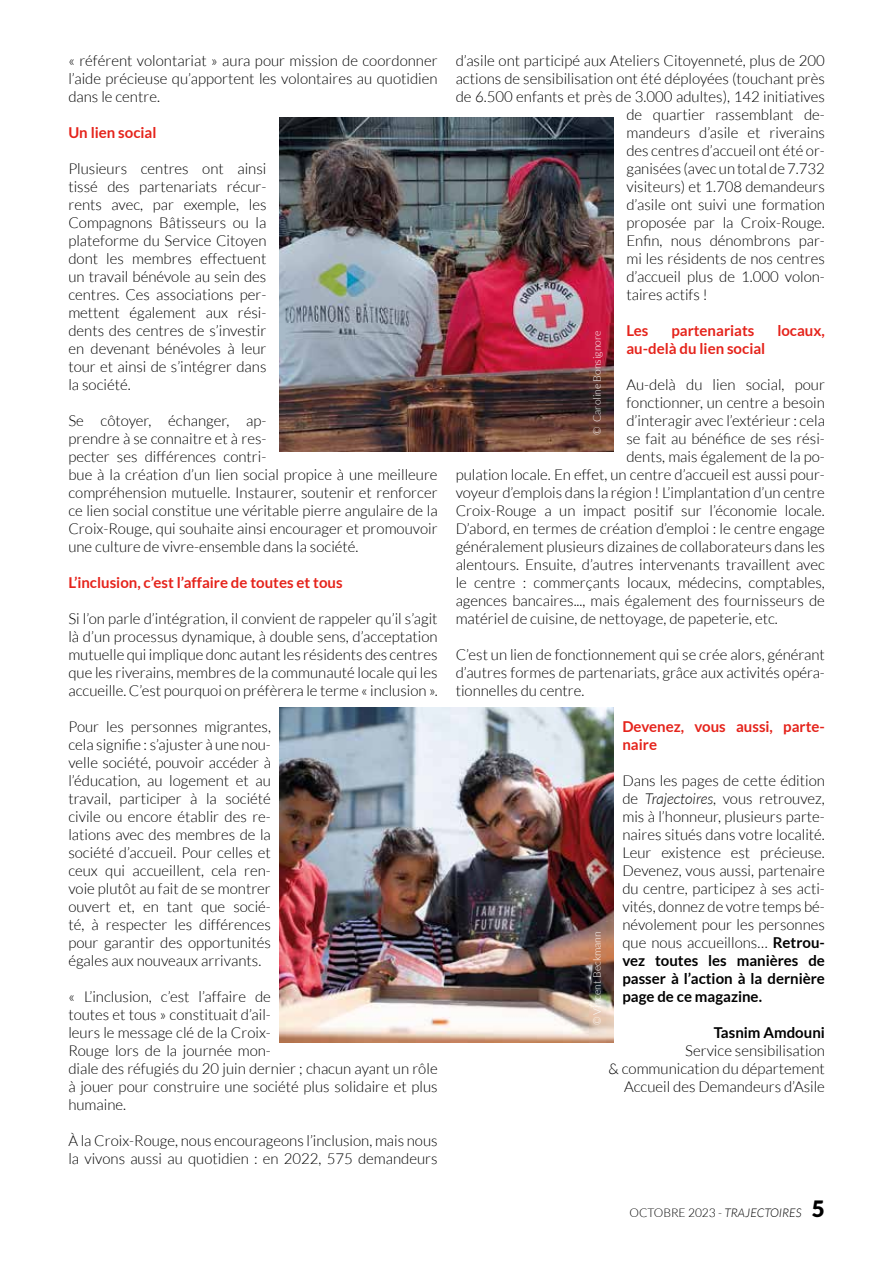
<style>
.page{position:relative;width:893px;height:1263px;background:#fff}
.page>*{position:absolute;margin:0;border:0;box-sizing:border-box;transform-origin:0 0}
.t1{font:300 15px/18px "Lato";color:#000;text-align:justify}
.t2{font:700 15px/18px "Lato";color:#e5231b}
.t3{font:700 15px "Lato";color:#000}
.t4{font:300 12px "Lato";color:#000}
.t5{font:300 10.5px "Lato";color:#fff}
.s1{font-style:italic}
.s2{font-weight:700}
.s3{font-weight:900;font-size:22.5px}
</style>
<div class="page">
<img style="left:279px;top:117px;width:335px;height:335px">
<img style="left:279px;top:708px;width:335px;height:334px">
<p class="t1" style="left:68px;top:52px;width:371px">« référent volontariat » aura pour mission de coordonner l’aide précieuse qu’apportent les volontaires au quotidien dans le centre.</p>
<p class="t2" style="left:68px;top:123px;width:90px">Un lien social</p>
<p class="t1" style="left:68px;top:160px;width:200px">Plusieurs centres ont ainsi tissé des partenariats récur&shy;rents avec, par exemple, les Compagnons Bâtisseurs ou la plateforme du Service Citoyen dont les membres effectuent un travail bénévole au sein des centres. Ces associations per&shy;mettent également aux rési&shy;dents des centres de s’investir en devenant bénévoles à leur tour et ainsi de s’intégrer dans la société.</p>
<p class="t1" style="left:68px;top:412px;width:371px;text-align:left">Se côtoyer, échanger, ap-<br>prendre à se connaitre et à res-<br>pecter ses différences contri-<br>bue à la création d’un lien social propice à une meilleure compréhension mutuelle. Instaurer, soutenir et renforcer ce lien social constitue une véritable pierre angulaire de la Croix-Rouge, qui souhaite ainsi encourager et promouvoir une culture de vivre-ensemble dans la société.</p>
<p class="t2" style="left:68px;top:573px;width:276px">L’inclusion, c’est l’affaire de toutes et tous</p>
<p class="t1" style="left:68px;top:610px;width:371px">Si l’on parle d’intégration, il convient de rappeler qu’il s’agit là d’un processus dynamique, à double sens, d’acceptation mutuelle qui implique donc autant les résidents des centres que les riverains, membres de la communauté locale qui les accueille. C’est pourquoi on préfèrera le terme « inclusion ».</p>
<p class="t1" style="left:68px;top:718px;width:204px">Pour les personnes migrantes, cela signifie : s’ajuster à une nou&shy;velle société, pouvoir accéder à l’éducation, au logement et au travail, participer à la société civile ou encore établir des re&shy;lations avec des membres de la société d’accueil. Pour celles et ceux qui accueillent, cela ren&shy;voie plutôt au fait de se montrer ouvert et, en tant que socié&shy;té, à respecter les différences pour garantir des opportunités égales aux nouveaux arrivants.</p>
<p class="t1" style="left:68px;top:988px;width:371px;text-align:left">« L’inclusion, c’est l’affaire de<br>toutes et tous » constituait d’ail-<br>leurs le message clé de la Croix-<br>Rouge lors de la journée mon-<br>diale des réfugiés du 20 juin dernier ; chacun ayant un rôle à jouer pour construire une société plus solidaire et plus humaine.</p>
<p class="t1" style="left:68px;top:1132px;width:371px">À la Croix-Rouge, nous encourageons l’inclusion, mais nous la vivons aussi au quotidien : en 2022, 575 demandeurs</p>
<p class="t1" style="left:456px;top:52px;width:371px">d’asile ont participé aux Ateliers Citoyenneté, plus de 200</p>
<p class="t1" style="left:456px;top:70px;width:371px">actions de sensibilisation ont été déployées (touchant près</p>
<p class="t1" style="left:456px;top:88px;width:371px">de 6.500 enfants et près de 3.000 adultes), 142 initiatives</p>
<p class="t1" style="left:626px;top:106px;width:200px">de quartier rassemblant de-</p>
<p class="t1" style="left:626px;top:124px;width:200px">mandeurs d’asile et riverains</p>
<p class="t1" style="left:626px;top:142px;width:200px">des centres d’accueil ont été or-</p>
<p class="t1" style="left:626px;top:160px;width:200px">ganisées (avec un total de 7.732</p>
<p class="t1" style="left:626px;top:178px;width:200px">visiteurs) et 1.708 demandeurs</p>
<p class="t1" style="left:626px;top:196px;width:200px">d’asile ont suivi une formation</p>
<p class="t1" style="left:626px;top:214px;width:200px">proposée par la Croix-Rouge.</p>
<p class="t1" style="left:626px;top:232px;width:200px">Enfin, nous dénombrons par-</p>
<p class="t1" style="left:626px;top:250px;width:200px">mi les résidents de nos centres</p>
<p class="t1" style="left:626px;top:268px;width:200px">d’accueil plus de 1.000 volon-</p>
<p class="t1" style="left:626px;top:286px;width:83px">taires actifs !</p>
<p class="t2" style="left:626px;top:321px;width:24px">Les</p>
<p class="t2" style="left:671px;top:321px;width:85px">partenariats</p>
<p class="t2" style="left:777px;top:321px;width:49px">locaux,</p>
<p class="t2" style="left:626px;top:339px;width:140px">au-delà du lien social</p>
<p class="t1" style="left:626px;top:376px;width:200px">Au-delà du lien social, pour</p>
<p class="t1" style="left:626px;top:394px;width:200px">fonctionner, un centre a besoin</p>
<p class="t1" style="left:626px;top:412px;width:200px">d’interagir avec l’extérieur : cela</p>
<p class="t1" style="left:626px;top:430px;width:200px">se fait au bénéfice de ses rési-</p>
<p class="t1" style="left:626px;top:448px;width:200px">dents, mais également de la po-</p>
<p class="t1" style="left:456px;top:466px;width:371px">pulation locale. En effet, un centre d’accueil est aussi pour-</p>
<p class="t1" style="left:456px;top:484px;width:371px">voyeur d’emplois dans la région ! L’implantation d’un centre</p>
<p class="t1" style="left:456px;top:502px;width:371px">Croix-Rouge a un impact positif sur l’économie locale.</p>
<p class="t1" style="left:456px;top:520px;width:371px">D’abord, en termes de création d’emploi : le centre engage</p>
<p class="t1" style="left:456px;top:538px;width:371px">généralement plusieurs dizaines de collaborateurs dans les</p>
<p class="t1" style="left:456px;top:556px;width:371px">alentours. Ensuite, d’autres intervenants travaillent avec</p>
<p class="t1" style="left:456px;top:574px;width:371px">le centre : commerçants locaux, médecins, comptables,</p>
<p class="t1" style="left:456px;top:592px;width:371px">agences bancaires..., mais également des fournisseurs de</p>
<p class="t1" style="left:456px;top:610px;width:324px">matériel de cuisine, de nettoyage, de papeterie, etc.</p>
<p class="t1" style="left:456px;top:646px;width:371px">C’est un lien de fonctionnement qui se crée alors, générant d’autres formes de partenariats, grâce aux activités opéra&shy;tionnelles du centre.</p>
<p class="t2" style="left:622px;top:717px;width:204px">Devenez, vous aussi, parte&shy;naire</p>
<p class="t1" style="left:622px;top:772px;width:204px">Dans les pages de cette édition de <span class="s1">Trajectoires</span>, vous retrouvez, mis à l’honneur, plusieurs parte&shy;naires situés dans votre localité.<br>Leur existence est précieuse.<br>Devenez, vous aussi, partenaire du centre, participez à ses acti&shy;vités, donnez de votre temps bé&shy;névolement pour les personnes que nous accueillons… <span class="s2">Retrou&shy;vez toutes les manières de passer à l’action à la dernière page de ce magazine.</span></p>
<p class="t3" style="left:714px;top:1024px;width:113px">Tasnim Amdouni</p>
<p class="t1" style="left:608px;top:1042px;width:218px;text-align:right">Service sensibilisation<br>&amp; communication du département<br>Accueil des Demandeurs d’Asile</p>
<p class="t5" style="left:591px;top:435px;width:106px;rotate:-90deg">© Caroline Bonsignore</p>
<p class="t5" style="left:591px;top:1025px;width:95px;rotate:-90deg">© Vincent Beckmann</p>
<p class="t4" style="left:629px;top:1206px;width:197px">OCTOBRE 2023 - <span class="s1">TRAJECTOIRES</span> <span class="s3">5</span></p>
</div>
